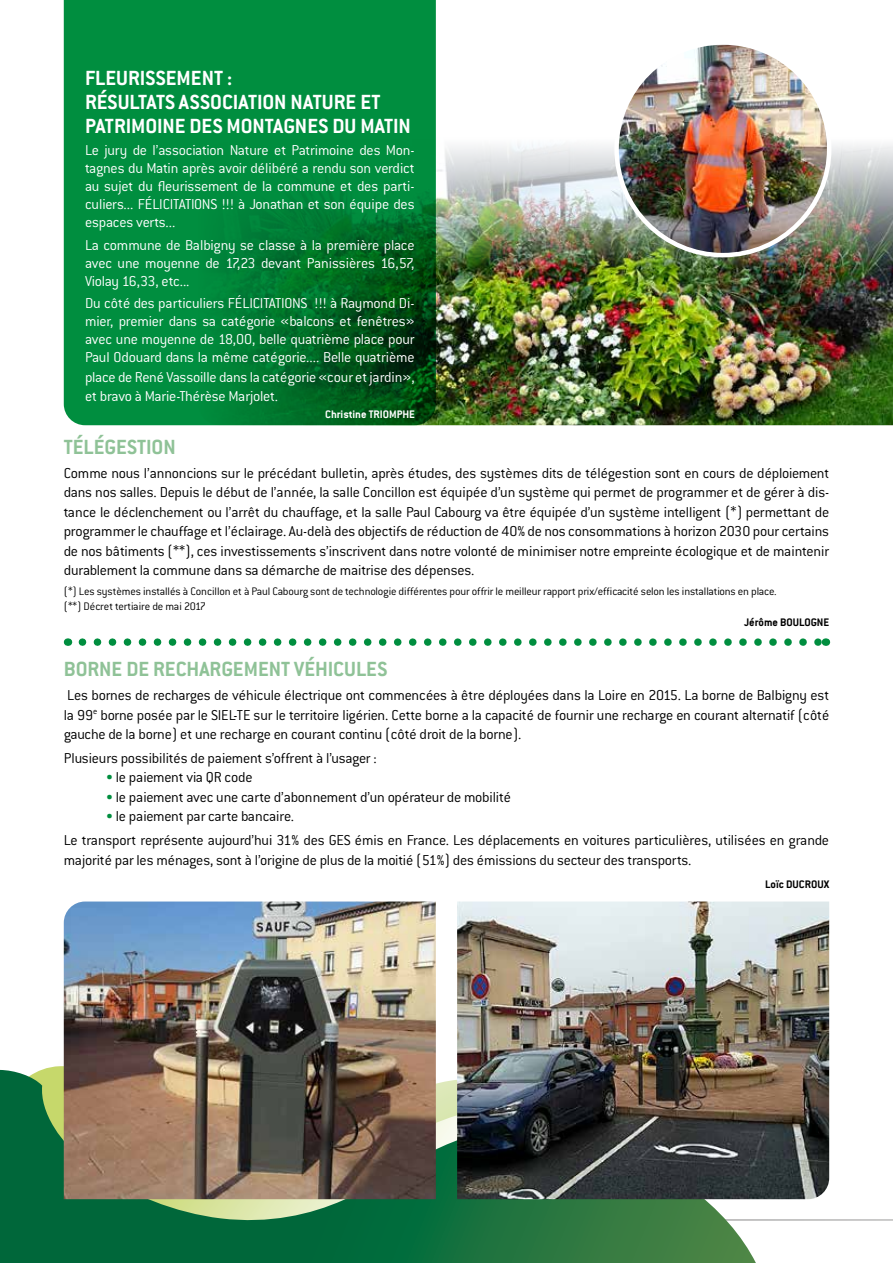
<style>
.page{position:relative;width:893px;height:1263px;background:#fff}
.page>*{position:absolute;margin:0;border:0;box-sizing:border-box;transform-origin:0 0}
.t1{font:700 22.5px/24px "Conduit ITC";color:#fff}
.t2{font:700 22.5px "Conduit ITC";color:#8fc297}
.t3{font:300 15.75px/19.5px "Conduit ITC";letter-spacing:-.015em;color:#000;text-align:justify}
.t4{font:300 15.75px/18px "Conduit ITC";letter-spacing:-.015em;color:#fff;text-align:justify}
.t5{font:300 12px/15px "Conduit ITC";letter-spacing:-.015em;color:#000}
.t6{font:700 12px "Conduit ITC";color:#000}
.t7{font:700 12px "Conduit ITC";color:#fff}
.s1{color:#008e3f}
</style>
<div class="page">
<img style="left:436px;top:143px;width:457px;height:282px">
<svg style="left:0;top:1070px;width:756px;height:193px;background:#2b7d4c"></svg>
<img style="left:617px;top:43px;width:212px;height:212px;border-radius:106px">
<svg style="left:64px;top:0;width:372px;height:425px;background:#008237"></svg>
<svg style="left:82px;top:638px;width:736px;height:8px"></svg>
<img style="left:64px;top:901px;width:372px;height:298px">
<img style="left:457px;top:901px;width:372px;height:298px">
<h1 class="t1" style="left:85px;top:66px;width:327px">FLEURISSEMENT :<br>RÉSULTATS ASSOCIATION NATURE ET<br>PATRIMOINE DES MONTAGNES DU MATIN</h1>
<p class="t4" style="left:85px;top:142px;width:331px">Le jury de l’association Nature et Patrimoine des Mon&shy;tagnes du Matin après avoir délibéré a rendu son verdict au sujet du fleurissement de la commune et des parti&shy;culiers... FÉLICITATIONS !!! à Jonathan et son équipe des espaces verts...</p>
<p class="t4" style="left:85px;top:236px;width:331px">La commune de Balbigny se classe à la première place avec une moyenne de 17,23 devant Panissières 16,57, Violay 16,33, etc...</p>
<p class="t4" style="left:85px;top:294px;width:331px">Du côté des particuliers FÉLICITATIONS !!! à Raymond Di&shy;mier, premier dans sa catégorie «balcons et fenêtres» avec une moyenne de 18,00, belle quatrième place pour Paul Odouard dans la même catégorie.... Belle quatrième</p>
<p class="t4" style="left:85px;top:367px;width:331px;line-height:19.5px">place de René Vassoille dans la catégorie «cour et jardin», et bravo à Marie-Thérèse Marjolet.</p>
<p class="t7" style="left:325px;top:408px;width:91px">Christine TRIOMPHE</p>
<h1 class="t2" style="left:64px;top:434px;width:113px">TÉLÉGESTION</h1>
<p class="t3" style="left:64px;top:463px;width:767px">Comme nous l’annoncions sur le précédant bulletin, après études, des systèmes dits de télégestion sont en cours de déploiement dans nos salles. Depuis le début de l’année, la salle Concillon est équipée d’un système qui permet de programmer et de gérer à dis&shy;tance le déclenchement ou l’arrêt du chauffage, et la salle Paul Cabourg va être équipée d’un système intelligent (*) permettant de programmer le chauffage et l’éclairage. Au-delà des objectifs de réduction de 40% de nos consommations à horizon 2030 pour certains de nos bâtiments (**), ces investissements s’inscrivent dans notre volonté de minimiser notre empreinte écologique et de maintenir durablement la commune dans sa démarche de maitrise des dépenses.</p>
<p class="t5" style="left:64px;top:583px;width:714px">(*) Les systèmes installés à Concillon et à Paul Cabourg sont de technologie différentes pour offrir le meilleur rapport prix/efficacité selon les installations en place. (**) Décret tertiaire de mai 2017</p>
<p class="t6" style="left:744px;top:615px;width:86px">Jérôme BOULOGNE</p>
<h1 class="t2" style="left:64px;top:656px;width:325px">BORNE DE RECHARGEMENT VÉHICULES</h1>
<p class="t3" style="left:64px;top:685px;width:767px">Les bornes de recharges de véhicule électrique ont commencées à être déployées dans la Loire en 2015. La borne de Balbigny est la 99<sup>e</sup> borne posée par le SIEL-TE sur le territoire ligérien. Cette borne a la capacité de fournir une recharge en courant alternatif (côté gauche de la borne) et une recharge en courant continu (côté droit de la borne).</p>
<p class="t3" style="left:64px;top:748px;width:314px">Plusieurs possibilités de paiement s’offrent à l’usager :</p>
<p class="t3" style="left:106px;top:768px;width:148px"><span class="s1">•</span> le paiement via QR code</p>
<p class="t3" style="left:106px;top:787px;width:406px"><span class="s1">•</span> le paiement avec une carte d’abonnement d’un opérateur de mobilité</p>
<p class="t3" style="left:64px;top:804px;width:767px;line-height:23.7px;text-indent:43px"><span class="s1">•</span> le paiement par carte bancaire.<br>Le transport représente aujourd’hui 31% des GES émis en France. Les déplacements en voitures particulières, utilisées en grande</p>
<p class="t3" style="left:64px;top:850px;width:629px">majorité par les ménages, sont à l’origine de plus de la moitié (51%) des émissions du secteur des transports.</p>
<p class="t6" style="left:765px;top:877px;width:65px">Loïc DUCROUX</p>
</div>
